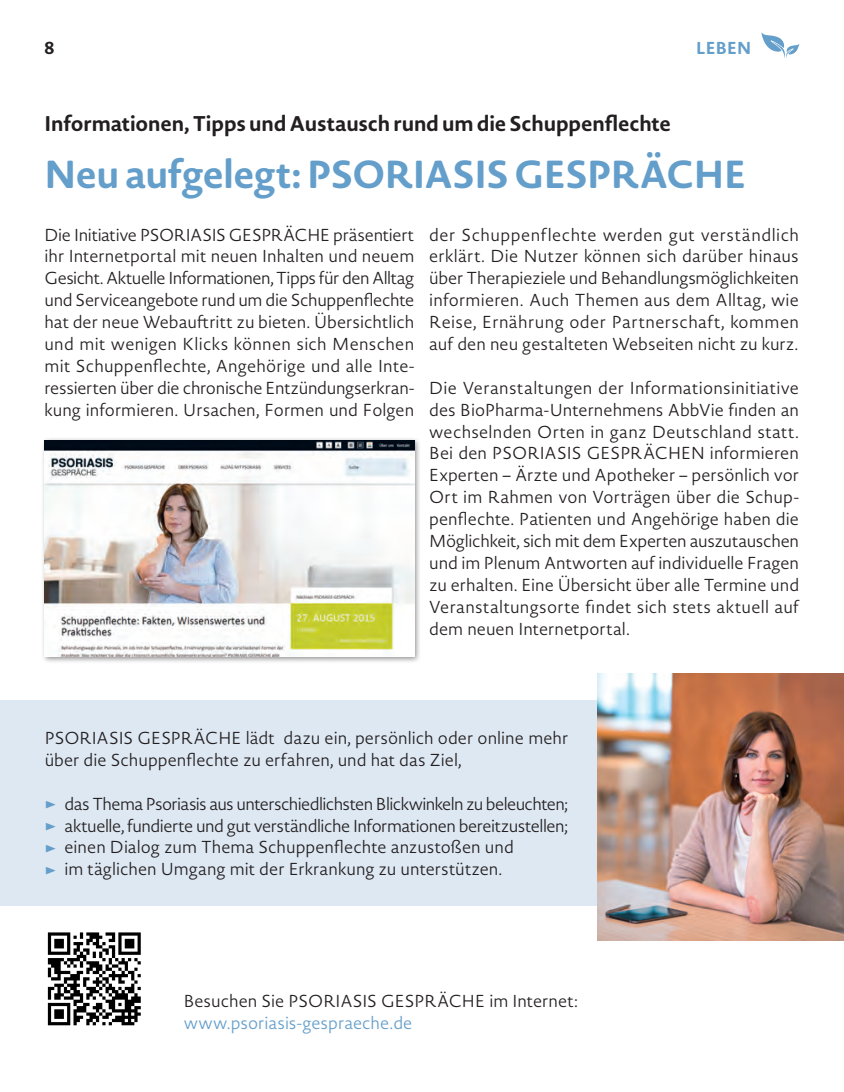
<style>
.page{position:relative;width:844px;height:1092px;background:#fff}
.page>*{position:absolute;margin:0;border:0;box-sizing:border-box;transform-origin:0 0}
.t1{font:700 38.5px "Novel Sans Rd Pro";letter-spacing:-.02em;color:#649eca}
.t2{font:700 21px "Novel Sans Rd Pro";letter-spacing:-.01em;color:#231f20}
.t3{font:17.15px/21.9px "Novel Sans Light Matko";letter-spacing:-.005em;color:#231f20;text-align:justify}
.t4{font:17.15px/21.9px "Novel Sans Light Matko";letter-spacing:-.025em;color:#231f20}
.t5{font:17.15px "Novel Sans Light Matko";letter-spacing:-.005em;color:#649eca}
.t6{font:700 17.15px "Novel Sans Rd Pro";letter-spacing:-.005em;color:#649eca}
.t7{font:700 17.15px "Novel Sans Rd Pro";color:#231f20}
</style>
<div class="page">
<div style="left:0;top:700px;width:833px;height:205px;background:#dee8f3"></div>
<img style="left:597px;top:673px;width:246px;height:267px">
<svg style="left:761px;top:32px;width:38px;height:26px"></svg>
<div style="left:41px;top:437px;width:380px;height:227px;background:#231f20;opacity:.5"></div>
<img style="left:44px;top:441px;width:370px;height:215px">
<svg style="left:47px;top:932px;width:88px;height:94px"></svg>
<svg style="left:48px;top:932px;width:93px;height:93px"></svg>
<p class="t7" style="left:44px;top:35px;width:11px">8</p>
<p class="t6" style="left:696px;top:35px;width:57px">LEBEN</p>
<p class="t2" style="left:44px;top:108px;width:628px">Informationen, Tipps und Austausch rund um die Schuppenflechte</p>
<h1 class="t1" style="left:44px;top:146px;width:703px">Neu aufgelegt: PSORIASIS GESPRÄCHE</h1>
<p class="t3" style="left:44px;top:223px;width:371px">Die Initiative PSORIASIS GESPRÄCHE präsentiert ihr Internetportal mit neuen Inhalten und neuem Gesicht. Aktuelle Informationen, Tipps für den Alltag und Serviceangebote rund um die Schuppenflechte hat der neue Webauftritt zu bieten. Übersichtlich und mit wenigen Klicks können sich Menschen mit Schuppenflechte, Angehörige und alle Inte&shy;ressierten über die chronische Entzündungserkran&shy;kung informieren. Ursachen, Formen und Folgen</p>
<p class="t3" style="left:429px;top:223px;width:371px">der Schuppenflechte werden gut verständlich erklärt. Die Nutzer können sich darüber hinaus über Therapieziele und Behandlungsmöglichkeiten informieren. Auch Themen aus dem Alltag, wie Reise, Ernährung oder Partnerschaft, kommen auf den neu gestalteten Webseiten nicht zu kurz.</p>
<p class="t3" style="left:429px;top:376px;width:371px">Die Veranstaltungen der Informationsinitiative des BioPharma-Unternehmens AbbVie finden an wechselnden Orten in ganz Deutschland statt.<br>Bei den PSORIASIS GESPRÄCHEN informieren Experten – Ärzte und Apotheker – persönlich vor Ort im Rahmen von Vorträgen über die Schup&shy;penflechte. Patienten und Angehörige haben die Möglichkeit, sich mit dem Experten auszutauschen und im Plenum Antworten auf individuelle Fragen zu erhalten. Eine Übersicht über alle Termine und Veranstaltungsorte findet sich stets aktuell auf dem neuen Internetportal.</p>
<p class="t3" style="left:45px;top:726px;width:525px">PSORIASIS GESPRÄCHE lädt dazu ein, persönlich oder online mehr über die Schuppenflechte zu erfahren, und hat das Ziel,</p>
<p class="t4" style="left:64px;top:792px;width:505px">das Thema Psoriasis aus unterschiedlichsten Blickwinkeln zu beleuchten; aktuelle, fundierte und gut verständliche Informationen bereitzustellen; einen Dialog zum Thema Schuppenflechte anzustoßen und<br>im täglichen Umgang mit der Erkrankung zu unterstützen.</p>
<p class="t3" style="left:184px;top:989px;width:395px">Besuchen Sie PSORIASIS GESPRÄCHE im Internet:</p>
<p class="t5" style="left:184px;top:1010px;width:230px">www.psoriasis-gespraeche.de</p>
</div>
